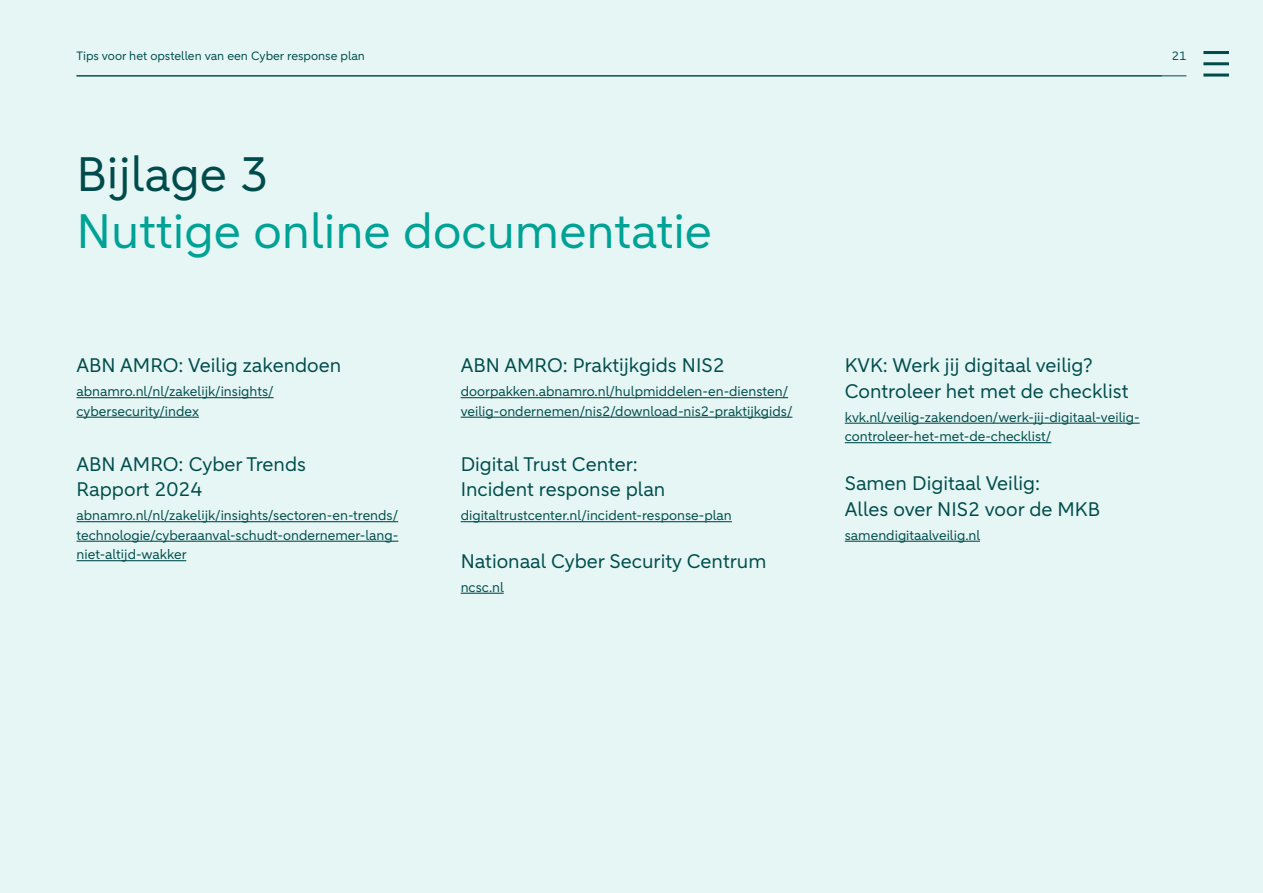
<style>
.page{position:relative;width:1263px;height:893px;background:#e5f6f4}
.page>*{position:absolute;margin:0;border:0;box-sizing:border-box;transform-origin:0 0}
.t1{font:48px "ABNAMRO Sans";color:#00a296}
.t2{font:48px "ABNAMRO Sans";color:#004c4c}
.t3{font:19.5px/25.5px "ABNAMRO Sans";color:#004c4c}
.t4{font:13.5px/19.5px "ABNAMRO Sans";color:#004c4c}
.t5{font:12px "ABNAMRO Sans";color:#004c4c}
</style>
<div class="page">
<hr style="left:77px;top:75px;width:1109px;height:1px;background:#004c4c">
<hr style="left:1203px;top:74px;width:26px;height:3px;background:#004c4c">
<hr style="left:1203px;top:62px;width:26px;height:3px;background:#004c4c">
<hr style="left:1203px;top:51px;width:26px;height:3px;background:#004c4c">
<hr style="left:77px;top:397px;width:197px;height:1px;background:#004c4c">
<hr style="left:77px;top:417px;width:122px;height:1px;background:#004c4c">
<hr style="left:77px;top:521px;width:321px;height:1px;background:#004c4c">
<hr style="left:77px;top:541px;width:321px;height:1px;background:#004c4c">
<hr style="left:77px;top:560px;width:109px;height:1px;background:#004c4c">
<hr style="left:461px;top:397px;width:327px;height:1px;background:#004c4c">
<hr style="left:461px;top:417px;width:331px;height:1px;background:#004c4c">
<hr style="left:461px;top:521px;width:271px;height:1px;background:#004c4c">
<hr style="left:461px;top:593px;width:43px;height:1px;background:#004c4c">
<hr style="left:845px;top:423px;width:294px;height:1px;background:#004c4c">
<hr style="left:845px;top:442px;width:206px;height:1px;background:#004c4c">
<hr style="left:845px;top:541px;width:135px;height:1px;background:#004c4c">
<p class="t5" style="left:77px;top:48px;width:290px">Tips voor het opstellen van een Cyber response plan</p>
<p class="t5" style="left:1172px;top:48px;width:16px">21</p>
<h1 class="t2" style="left:77px;top:142px;width:194px">Bijlage 3</h1>
<h1 class="t1" style="left:77px;top:200px;width:637px">Nuttige online documentatie</h1>
<h2 class="t3" style="left:77px;top:353px;width:266px">ABN AMRO: Veilig zakendoen</h2>
<p class="t4" style="left:77px;top:382px;width:199px">abnamro.nl/nl/zakelijk/insights/ cybersecurity/index</p>
<h2 class="t3" style="left:77px;top:452px;width:231px">ABN AMRO: Cyber Trends<br>Rapport 2024</h2>
<p class="t4" style="left:77px;top:506px;width:323px;text-align:justify">abnamro.nl/nl/zakelijk/insights/sectoren-en-trends/ technologie/cyberaanval-schudt-ondernemer-lang&shy;niet-altijd-wakker</p>
<h2 class="t3" style="left:461px;top:353px;width:265px">ABN AMRO: Praktijkgids NIS2</h2>
<p class="t4" style="left:461px;top:382px;width:333px">doorpakken.abnamro.nl/hulpmiddelen-en-diensten/ veilig-ondernemen/nis2/download-nis2-praktijkgids/</p>
<h2 class="t3" style="left:461px;top:452px;width:206px">Digital Trust Center:<br>Incident response plan</h2>
<p class="t4" style="left:461px;top:506px;width:273px">digitaltrustcenter.nl/incident-response-plan</p>
<h2 class="t3" style="left:461px;top:549px;width:307px">Nationaal Cyber Security Centrum</h2>
<p class="t4" style="left:461px;top:578px;width:45px">ncsc.nl</p>
<h2 class="t3" style="left:845px;top:353px;width:285px">KVK: Werk jij digitaal veilig?<br>Controleer het met de checklist</h2>
<p class="t4" style="left:845px;top:408px;width:296px">kvk.nl/veilig-zakendoen/werk-jij-digitaal-veilig&shy;controleer-het-met-de-checklist/</p>
<h2 class="t3" style="left:845px;top:471px;width:257px">Samen Digitaal Veilig:<br>Alles over NIS2 voor de MKB</h2>
<p class="t4" style="left:845px;top:526px;width:137px">samendigitaalveilig.nl</p>
</div>
